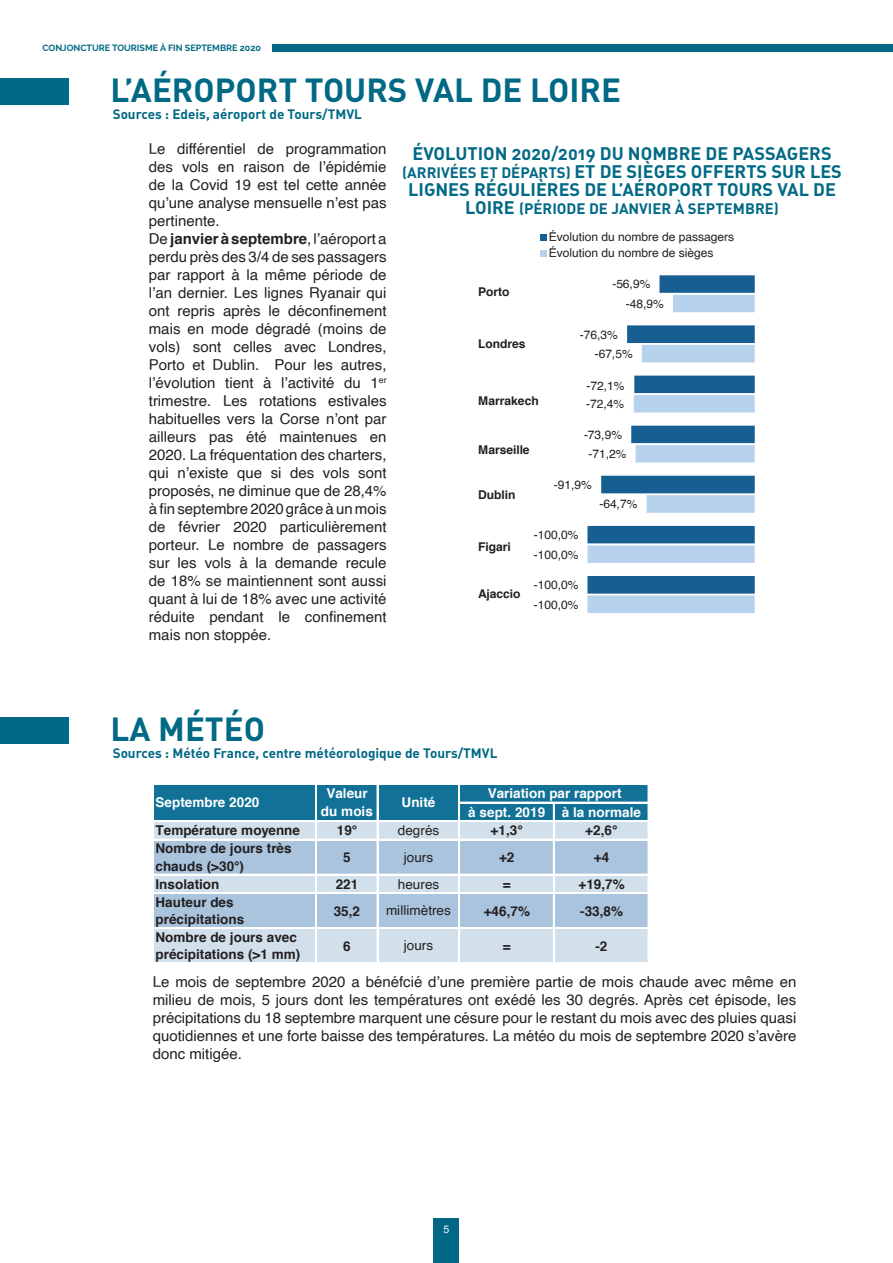
<style>
.page{position:relative;width:893px;height:1263px;background:#fff}
.page>*{position:absolute;margin:0;border:0;box-sizing:border-box;transform-origin:0 0}
.t1{font:33px "DIN Bold Alternate";color:#016985}
.t2{font:18px/18px "DIN Bold Alternate";color:#016985;text-align:center}
.t3{font:15px/18px "Helvetica";color:#231f20;text-align:justify}
.t4{font:15px "DIN Bold Alternate";color:#016985}
.t5{font:700 13.5px/17.7px "Helvetica";color:#231f20}
.t6{font:13.5px "DIN Bold Alternate";color:#016985}
.t7{font:700 13.5px/17.7px "Helvetica";color:#fff;text-align:center}
.t8{font:13.5px "Helvetica";letter-spacing:.005em;color:#231f20}
.t9{font:12px/16.5px "Helvetica";letter-spacing:-.005em;color:#231f20}
.t10{font:700 12px "Helvetica";color:#231f20}
.t11{font:10.5px "Arial";color:#fff}
.t12{font:700 9px "Raleway";color:#016985}
.s1{font-weight:700}
.s2{font-size:15px}
.s3{font-size:18px}
</style>
<div class="page">
<div style="left:433px;top:1218px;width:26px;height:45px;background:#016985"></div>
<div style="left:272px;top:45px;width:621px;height:7px;background:#016985"></div>
<div style="left:0;top:78px;width:68px;height:27px;background:#016985"></div>
<div style="left:587px;top:595px;width:168px;height:18px;background:#b7d2ec"></div>
<svg style="left:587px;top:275px;width:168px;height:319px"></svg>
<svg style="left:540px;top:234px;width:6px;height:6px"></svg>
<div style="left:540px;top:250px;width:6px;height:7px;background:#b7d2ec"></div>
<div style="left:0;top:717px;width:68px;height:27px;background:#016985"></div>
<div style="left:154px;top:785px;width:495px;height:36px;background:#117196"></div>
<div style="left:154px;top:821px;width:495px;height:19px;background:#d1e0eb"></div>
<div style="left:154px;top:840px;width:495px;height:35px;background:#aac4dd"></div>
<div style="left:154px;top:875px;width:495px;height:18px;background:#d1e0eb"></div>
<div style="left:154px;top:893px;width:495px;height:35px;background:#aac4dd"></div>
<div style="left:154px;top:928px;width:495px;height:35px;background:#d1e0eb"></div>
<hr style="left:315px;top:785px;width:2px;height:179px;background:#fff">
<hr style="left:377px;top:785px;width:1px;height:179px;background:#fff">
<hr style="left:458px;top:785px;width:1px;height:179px;background:#fff">
<hr style="left:459px;top:785px;width:1px;height:179px;background:#fff">
<hr style="left:648px;top:785px;width:1px;height:179px;background:#fff">
<hr style="left:553px;top:803px;width:2px;height:161px;background:#fff">
<hr style="left:460px;top:802px;width:189px;height:1px;background:#fff">
<hr style="left:154px;top:820px;width:495px;height:2px;background:#fff">
<hr style="left:154px;top:839px;width:495px;height:1px;background:#fff">
<hr style="left:154px;top:874px;width:495px;height:1px;background:#fff">
<hr style="left:154px;top:892px;width:495px;height:2px;background:#fff">
<hr style="left:154px;top:927px;width:495px;height:2px;background:#fff">
<hr style="left:154px;top:962px;width:495px;height:2px;background:#fff">
<p class="t12" style="left:43px;top:43px;width:220px">CONJONCTURE TOURISME À FIN SEPTEMBRE 2020</p>
<p class="t1" style="left:111px;top:68px;width:512px">L’AÉROPORT TOURS VAL DE LOIRE</p>
<p class="t6" style="left:113px;top:105px;width:251px">Sources : Edeis, aéroport de Tours/TMVL</p>
<p class="t3" style="left:149px;top:140px;width:239px">Le différentiel de programmation des vols en raison de l’épidémie de la Covid 19 est tel cette année qu’une analyse mensuelle n’est pas pertinente.</p>
<p class="t3" style="left:149px;top:230px;width:239px">De <span class="s1">janvier à septembre</span>, l’aéroport a perdu près des 3/4 de ses passagers par rapport à la même période de l’an dernier. Les lignes Ryanair qui ont repris après le déconfinement mais en mode dégradé (moins de vols) sont celles avec Londres, Porto et Dublin. Pour les autres, l’évolution tient à l’activité du 1<sup>er </sup>trimestre. Les rotations estivales habituelles vers la Corse n’ont par ailleurs pas été maintenues en 2020. La fréquentation des charters, qui n’existe que si des vols sont proposés, ne diminue que de 28,4% à fin septembre 2020 grâce à un mois de février 2020 particulièrement porteur. Le nombre de passagers sur les vols à la demande recule de 18% se maintiennent sont aussi quant à lui de 18% avec une activité réduite pendant le confinement mais non stoppée.</p>
<p class="t2" style="left:402px;top:143px;width:441px">ÉVOLUTION 2020/2019 DU NOMBRE DE PASSAGERS <span class="s2">(ARRIVÉES ET DÉPARTS)</span> ET DE SIÈGES OFFERTS SUR LES<br>LIGNES RÉGULIÈRES DE L’AÉROPORT TOURS VAL DE</p>
<p class="t4" style="left:465px;top:199px;width:315px"><span class="s3">LOIRE</span> (PÉRIODE DE JANVIER À SEPTEMBRE)</p>
<p class="t10" style="left:478px;top:282px;width:33px">Porto</p>
<p class="t10" style="left:478px;top:334px;width:49px">Londres</p>
<p class="t10" style="left:478px;top:391px;width:62px">Marrakech</p>
<p class="t10" style="left:478px;top:440px;width:53px">Marseille</p>
<p class="t10" style="left:478px;top:485px;width:39px">Dublin</p>
<p class="t9" style="left:549px;top:229px;width:187px">Évolution du nombre de passagers<br>Évolution du nombre de sièges</p>
<p class="t9" style="left:612px;top:276px;width:40px">-56,9%</p>
<p class="t9" style="left:580px;top:326px;width:40px">-76,3%</p>
<p class="t9" style="left:626px;top:296px;width:40px">-48,9%</p>
<p class="t9" style="left:595px;top:346px;width:40px">-67,5%</p>
<p class="t9" style="left:587px;top:378px;width:40px">-72,1%</p>
<p class="t9" style="left:586px;top:396px;width:40px">-72,4%</p>
<p class="t9" style="left:584px;top:427px;width:40px">-73,9%</p>
<p class="t9" style="left:588px;top:446px;width:40px">-71,2%</p>
<p class="t9" style="left:554px;top:477px;width:40px">-91,9%</p>
<p class="t9" style="left:599px;top:496px;width:40px">-64,7%</p>
<p class="t10" style="left:478px;top:537px;width:34px">Figari</p>
<p class="t10" style="left:478px;top:584px;width:44px">Ajaccio</p>
<p class="t9" style="left:534px;top:527px;width:46px">-100,0%</p>
<p class="t9" style="left:534px;top:546px;width:46px">-100,0%</p>
<p class="t9" style="left:534px;top:577px;width:46px">-100,0%</p>
<p class="t9" style="left:534px;top:596px;width:46px">-100,0%</p>
<p class="t1" style="left:111px;top:707px;width:156px">LA MÉTÉO</p>
<p class="t6" style="left:113px;top:744px;width:386px">Sources : Météo France, centre météorologique de Tours/TMVL</p>
<p class="t7" style="left:155px;top:793px;width:105px">Septembre 2020</p>
<p class="t7" style="left:321px;top:784px;width:53px">Valeur du mois</p>
<p class="t7" style="left:402px;top:793px;width:35px">Unité</p>
<p class="t7" style="left:488px;top:785px;width:135px">Variation par rapport</p>
<p class="t7" style="left:468px;top:803px;width:174px">à sept. 2019 à la normale</p>
<p class="t5" style="left:155px;top:822px;width:146px">Température moyenne</p>
<p class="t5" style="left:337px;top:822px;width:22px">19°</p>
<p class="t8" style="left:398px;top:820px;width:43px">degrés</p>
<p class="t5" style="left:491px;top:822px;width:34px">+1,3°</p>
<p class="t5" style="left:585px;top:822px;width:34px">+2,6°</p>
<p class="t5" style="left:155px;top:840px;width:138px">Nombre de jours très chauds (&gt;30°)</p>
<p class="t5" style="left:343px;top:849px;width:9px">5</p>
<p class="t8" style="left:404px;top:847px;width:31px">jours</p>
<p class="t5" style="left:499px;top:849px;width:17px">+2</p>
<p class="t5" style="left:594px;top:849px;width:17px">+4</p>
<p class="t5" style="left:155px;top:875px;width:65px">Insolation</p>
<p class="t5" style="left:336px;top:875px;width:24px">221</p>
<p class="t8" style="left:398px;top:874px;width:43px">heures</p>
<p class="t5" style="left:503px;top:875px;width:9px">=</p>
<p class="t5" style="left:578px;top:875px;width:48px">+19,7%</p>
<p class="t5" style="left:155px;top:893px;width:90px">Hauteur des précipitations</p>
<p class="t5" style="left:334px;top:902px;width:28px">35,2</p>
<p class="t8" style="left:386px;top:900px;width:66px">millimètres</p>
<p class="t5" style="left:484px;top:902px;width:48px">+46,7%</p>
<p class="t5" style="left:580px;top:902px;width:44px">-33,8%</p>
<p class="t5" style="left:155px;top:928px;width:146px">Nombre de jours avec précipitations (&gt;1 mm)</p>
<p class="t5" style="left:343px;top:937px;width:9px">6</p>
<p class="t8" style="left:404px;top:935px;width:31px">jours</p>
<p class="t5" style="left:503px;top:937px;width:9px">=</p>
<p class="t5" style="left:595px;top:937px;width:14px">-2</p>
<p class="t3" style="left:153px;top:973px;width:645px">Le mois de septembre 2020 a bénéfcié d’une première partie de mois chaude avec même en milieu de mois, 5 jours dont les températures ont exédé les 30 degrés. Après cet épisode, les précipitations du 18 septembre marquent une césure pour le restant du mois avec des pluies quasi quotidiennes et une forte baisse des températures. La météo du mois de septembre 2020 s’avère donc mitigée.</p>
<p class="t11" style="left:444px;top:1222px;width:7px">5</p>
</div>
